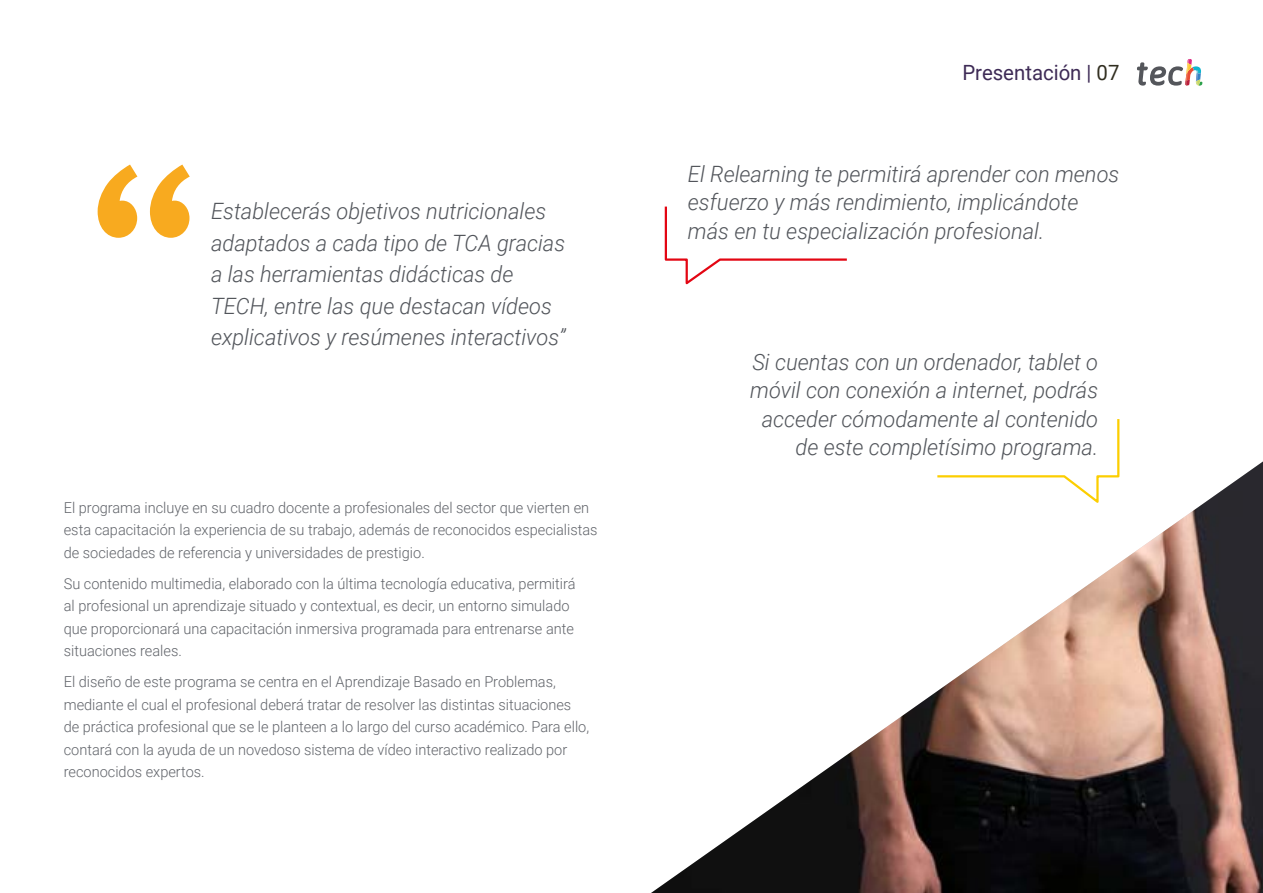
<style>
.page{position:relative;width:1263px;height:893px;background:#fff}
.page>*{position:absolute;margin:0;border:0;box-sizing:border-box;transform-origin:0 0}
.t1{font:italic 300 22.5px/28.5px "Roboto";color:#52555b}
.t2{font:21px "Roboto";color:#3e2b56}
.t3{font:300 15px/22.5px "Roboto";color:#61646a}
.s1{color:#312e20}
</style>
<div class="page">
<img style="left:651px;top:461px;width:612px;height:432px">
<svg style="left:935px;top:419px;width:185px;height:87px"></svg>
<svg style="left:664px;top:206px;width:183px;height:79px"></svg>
<svg style="left:98px;top:165px;width:92px;height:73px"></svg>
<svg style="left:1137px;top:59px;width:65px;height:27px"></svg>
<h1 class="t1" style="left:211px;top:194px;width:356px;line-height:31.5px">Establecerás objetivos nutricionales adaptados a cada tipo de TCA gracias a las herramientas didácticas de TECH, entre las que destacan vídeos explicativos y resúmenes interactivos”</h1>
<p class="t3" style="left:64px;top:496px;width:535px">El programa incluye en su cuadro docente a profesionales del sector que vierten en esta capacitación la experiencia de su trabajo, además de reconocidos especialistas de sociedades de referencia y universidades de prestigio.</p>
<p class="t3" style="left:64px;top:572px;width:513px">Su contenido multimedia, elaborado con la última tecnología educativa, permitirá al profesional un aprendizaje situado y contextual, es decir, un entorno simulado que proporcionará una capacitación inmersiva programada para entrenarse ante situaciones reales.</p>
<p class="t3" style="left:64px;top:670px;width:527px">El diseño de este programa se centra en el Aprendizaje Basado en Problemas, mediante el cual el profesional deberá tratar de resolver las distintas situaciones de práctica profesional que se le planteen a lo largo del curso académico. Para ello, contará con la ayuda de un novedoso sistema de vídeo interactivo realizado por reconocidos expertos.</p>
<h2 class="t2" style="left:962px;top:57px;width:159px">Presentación | <span class="s1">07</span></h2>
<h1 class="t1" style="left:688px;top:158px;width:433px">El Relearning te permitirá aprender con menos esfuerzo y más rendimiento, implicándote más en tu especialización profesional.</h1>
<h1 class="t1" style="left:750px;top:347px;width:350px;text-align:right">Si cuentas con un ordenador, tablet o móvil con conexión a internet, podrás acceder cómodamente al contenido de este completísimo programa.</h1>
</div>
